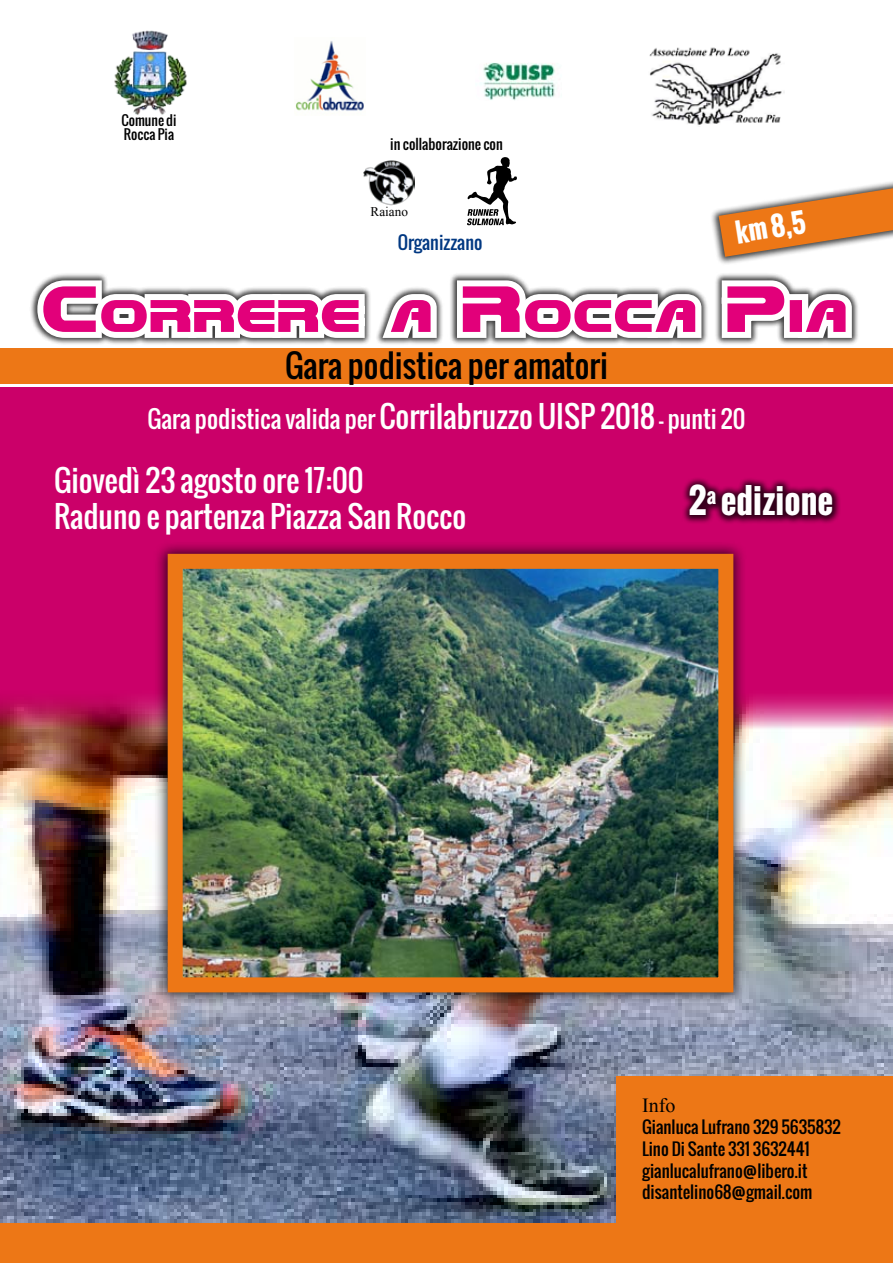
<style>
.page{position:relative;width:893px;height:1263px;background:#fff}
.page>*{position:absolute;margin:0;border:0;box-sizing:border-box;transform-origin:0 0}
.t1{font:56.85px "Doo M";color:#e2007a;scale:.96 1}
.t2{font:700 34.2px "Oswald";color:#fff}
.t3{font:31.65px "Oswald";color:#000}
.t4{font:29.7px/35.7px "Oswald";color:#fff}
.t5{font:700 26.55px "Oswald";color:#fff}
.t6{font:23.85px "Oswald";color:#fff}
.t7{font:20.1px "Times New Roman";color:#000}
.t8{font:18px "Oswald";color:#003882}
.t9{font:16.65px/21.8px "Oswald";color:#000}
.t10{font:13.95px "Oswald";color:#000}
.t11{font:13.5px/13.5px "Oswald";color:#000}
.t12{font:13.2px "Times New Roman";color:#000}
.s1{font-size:29.7px}
</style>
<div class="page">
<div style="left:0;top:387px;width:893px;height:523px;background:#cb0069"></div>
<div style="left:0;top:1070px;width:893px;height:193px;background:#ed7716"></div>
<img style="left:0;top:695px;width:893px;height:527px">
<img style="left:114px;top:30px;width:73px;height:85px">
<img style="left:364px;top:160px;width:51px;height:46px">
<img style="left:480px;top:63px;width:75px;height:37px">
<svg style="left:467px;top:157px;width:50px;height:68px"></svg>
<div style="left:709px;top:173px;width:184px;height:130px;background:#000;opacity:.75"></div>
<svg style="left:719px;top:188px;width:174px;height:69px"></svg>
<img style="left:295px;top:41px;width:69px;height:70px">
<img style="left:649px;top:47px;width:136px;height:78px">
<div style="left:28px;top:271px;width:865px;height:141px;background:#000;opacity:.75"></div>
<svg style="left:28px;top:274px;width:415px;height:73px"></svg>
<svg style="left:451px;top:271px;width:256px;height:76px"></svg>
<svg style="left:716px;top:273px;width:142px;height:74px"></svg>
<div style="left:680px;top:475px;width:213px;height:97px;background:#000;opacity:.75"></div>
<div style="left:152px;top:538px;width:616px;height:488px;background:#000;opacity:.75"></div>
<img style="left:184px;top:570px;width:533px;height:406px">
<div style="left:168px;top:554px;width:565px;height:438px;border:15px solid #ed7716"></div>
<div style="left:617px;top:1076px;width:276px;height:150px;background:#ed7716"></div>
<div style="left:0;top:349px;width:893px;height:35px;background:#ed7716"></div>
<p class="t11" style="left:121px;top:113px;width:57px">Comune di<br>Rocca Pia</p>
<p class="t10" style="left:390px;top:133px;width:114px">in collaborazione con</p>
<p class="t12" style="left:370px;top:202px;width:39px">Raiano</p>
<p class="t8" style="left:398px;top:229px;width:86px">Organizzano</p>
<h3 class="t5" style="left:732px;top:213px;width:72px;rotate:-9deg">km 8,5</h3>
<h1 class="t1" style="left:43px;top:272px;width:841px">Correre a Rocca Pia</h1>
<h3 class="t3" style="left:285px;top:342px;width:324px">Gara podistica per amatori</h3>
<h3 class="t6" style="left:148px;top:401px;width:599px">Gara podistica valida per <span class="s1">Corrilabruzzo UISP 2018</span> - punti 20</h3>
<h3 class="t4" style="left:54px;top:462px;width:414px">Giovedì 23 agosto ore 17:00<br>Raduno e partenza Piazza San Rocco</h3>
<h2 class="t2" style="left:689px;top:475px;width:146px">2<sup>a</sup> edizione</h2>
<p class="t7" style="left:642px;top:1092px;width:35px">Info</p>
<p class="t9" style="left:642px;top:1116px;width:200px">Gianluca Lufrano 329 5635832<br>Lino Di Sante 331 3632441 gianlucalufrano@libero.it disantelino68@gmail.com</p>
</div>
